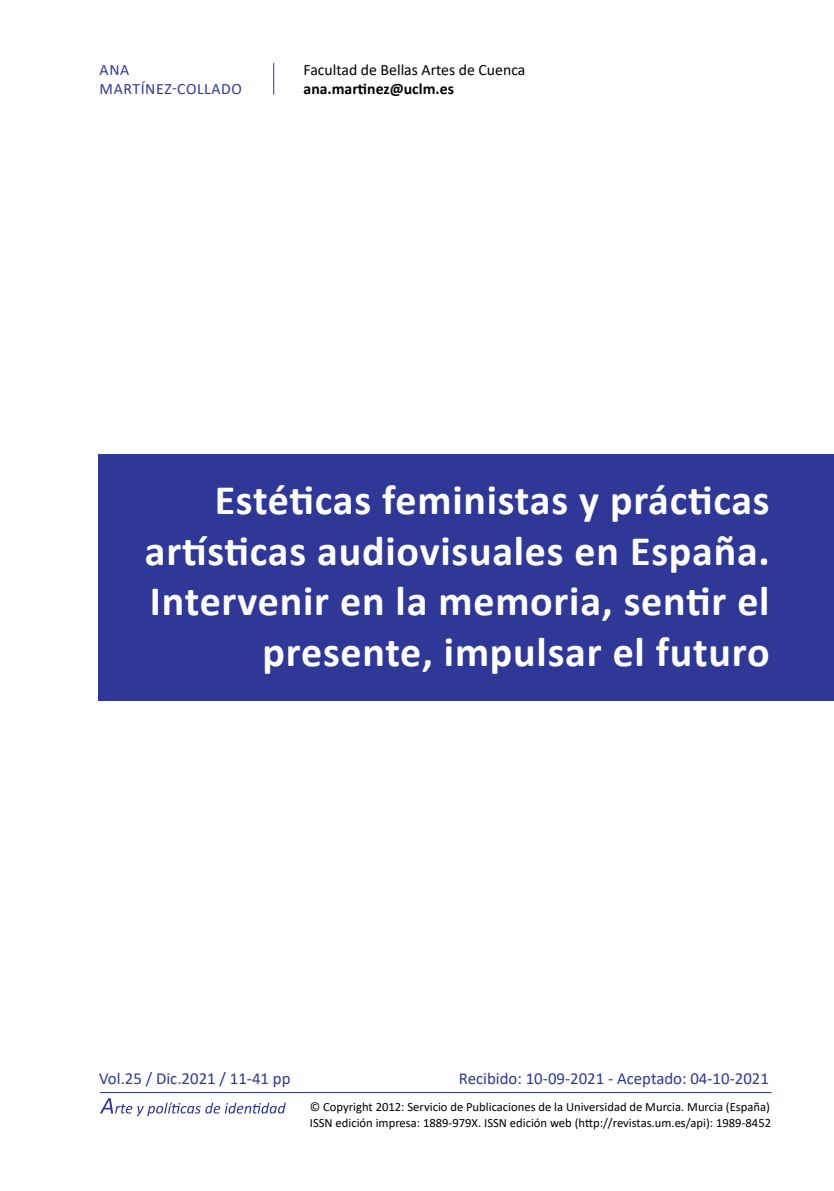
<style>
.page{position:relative;width:834px;height:1191px;background:#fff}
.page>*{position:absolute;margin:0;border:0;box-sizing:border-box;transform-origin:0 0}
.t1{font:700 42px/50.4px "Calibri";letter-spacing:.02em;color:#fff;text-align:right}
.t2{font:16.8px "Calibri";color:#2f3896}
.t3{font:15.75px "Calibri";color:#000}
.t4{font:700 15.75px "Calibri";color:#000}
.t5{font:15.75px/18.9px "Calibri";letter-spacing:.04em;color:#2f3896}
.t6{font:12.6px/15px "Calibri";color:#000}
</style>
<div class="page">
<div style="left:98px;top:454px;width:735px;height:247px;background:#2f3896"></div>
<hr style="left:273px;top:63px;width:1px;height:32px;background:#2f3896">
<hr style="left:100px;top:1092px;width:671px;height:1px;background:#2f3896">
<svg style="left:100px;top:1098px;width:186px;height:18px"></svg>
<p class="t5" style="left:100px;top:60px;width:144px">ANA<br>MARTÍNEZ-COLLADO</p>
<p class="t3" style="left:303px;top:59px;width:223px">Facultad de Bellas Artes de Cuenca</p>
<p class="t4" style="left:303px;top:77px;width:152px">ana.martinez@uclm.es</p>
<h1 class="t1" style="left:145px;top:475px;width:626px">Estéticas feministas y prácticas artísticas audiovisuales en España.<br>Intervenir en la memoria, sentir el presente, impulsar el futuro</h1>
<h2 class="t2" style="left:99px;top:1066px;width:193px">Vol.25 / Dic.2021 / 11-41 pp</h2>
<h2 class="t2" style="left:459px;top:1066px;width:311px">Recibido: 10-09-2021 - Aceptado: 04-10-2021</h2>
<p class="t6" style="left:310px;top:1099px;width:462px">© Copyright 2012: Servicio de Publicaciones de la Universidad de Murcia. Murcia (España)<br>ISSN edición impresa: 1889-979X. ISSN edición web (http://revistas.um.es/api): 1989-8452</p>
</div>
